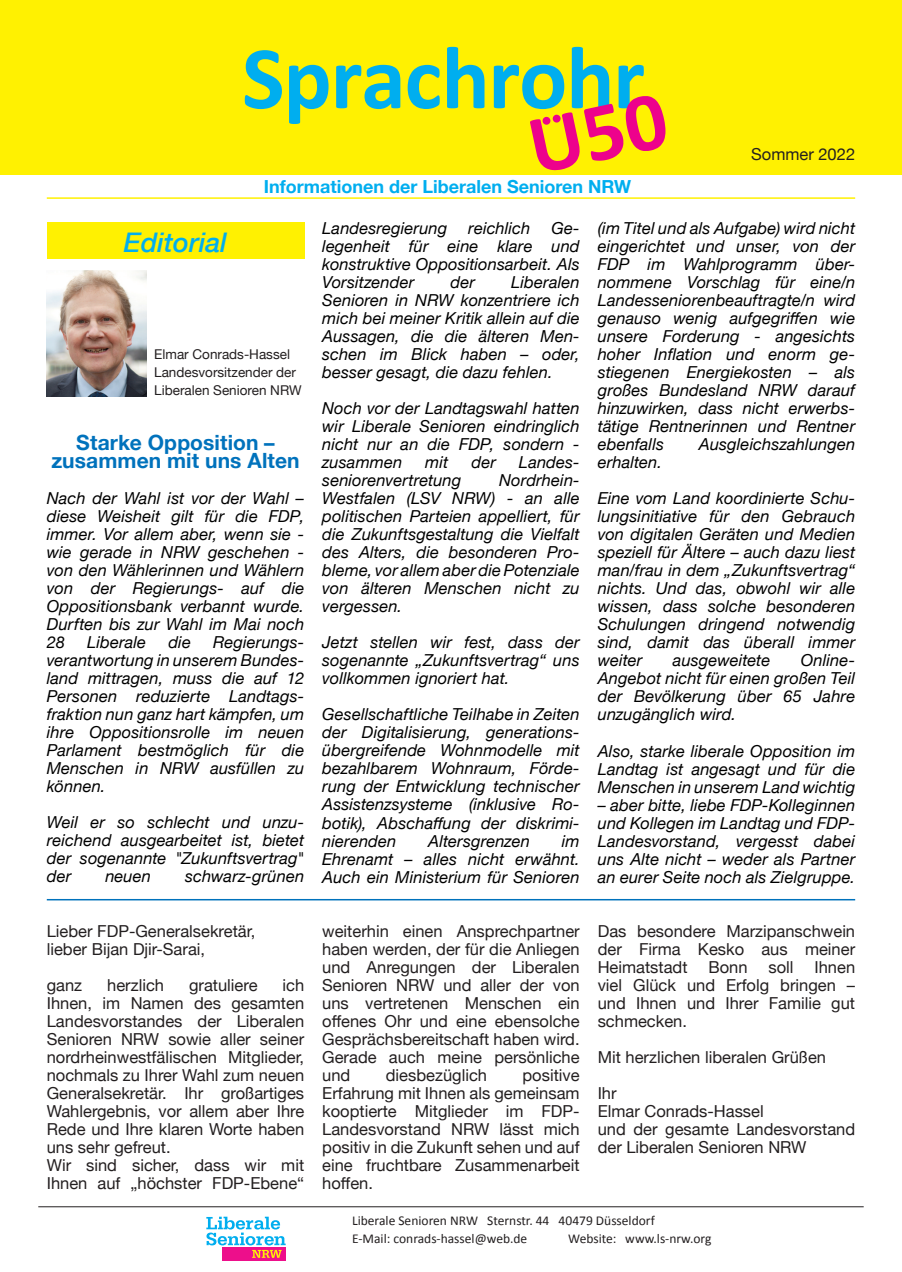
<style>
.page{position:relative;width:902px;height:1272px;background:#fff}
.page>*{position:absolute;margin:0;border:0;box-sizing:border-box;transform-origin:0 0}
.t1{font:700 90px "Calibri";letter-spacing:-.015em;color:#00aeef}
.t2{font:italic 500 27px "Helvetica Neue";color:#00aeef}
.t3{font:700 21px/18px "Helvetica Neue";letter-spacing:.005em;color:#0072bc;text-align:center}
.t4{font:700 18px "Helvetica Neue";color:#00aeef}
.t5{font:italic 16.5px/18px "Helvetica Neue";letter-spacing:.005em;color:#000;text-align:justify}
.t6{font:16.5px/18px "Helvetica Neue";color:#231f20}
.t7{font:13.5px/18px "Calibri";color:#231f20}
.t8{font:13.5px/18px "Helvetica Neue";color:#231f20}
</style>
<div class="page">
<div style="left:47px;top:222px;width:257px;height:37px;background:#fff101"></div>
<div style="left:0;top:0;width:901px;height:175px;background:#fff101"></div>
<svg style="left:530px;top:96px;width:135px;height:74px"></svg>
<svg style="left:223px;top:1247px;width:63px;height:13px"></svg>
<svg style="left:206px;top:1216px;width:79px;height:41px"></svg>
<hr style="left:38px;top:1206px;width:825px;height:1px;background:#231f20">
<hr style="left:47px;top:197px;width:808px;height:2px;background:#fff101">
<img style="left:47px;top:270px;width:100px;height:126px">
<hr style="left:47px;top:898px;width:808px;height:2px;background:#0072bc">
<h1 class="t1" style="left:242px;top:21px;width:404px">Sprachrohr</h1>
<p class="t4" style="left:264px;top:173px;width:369px">Informationen der Liberalen Senioren NRW</p>
<p class="t6" style="left:751px;top:146px;width:105px">Sommer 2022</p>
<h2 class="t2" style="left:124px;top:219px;width:105px">Editorial</h2>
<p class="t8" style="left:154px;top:346px;width:149px">Elmar Conrads-Hassel<br>Landesvorsitzender der<br>Liberalen Senioren NRW</p>
<p class="t3" style="left:51px;top:434px;width:250px">Starke Opposition – zusammen mit uns Alten</p>
<p class="t5" style="left:47px;top:490px;width:259px">Nach der Wahl ist vor der Wahl – diese Weisheit gilt für die FDP, immer. Vor allem aber, wenn sie - wie gerade in NRW geschehen - von den Wählerinnen und Wählern von der Regierungs- auf die Oppositionsbank verbannt wurde.<br>Durften bis zur Wahl im Mai noch 28</p>
<p class="t5" style="left:47px;top:634px;width:259px;text-indent:166px">Regierungs&shy;verantwortung in unserem Bundes&shy;land mittragen, muss die auf 12<br>Personen reduzierte Landtags&shy;fraktion nun ganz hart kämpfen, um ihre Oppositionsrolle im neuen Parlament bestmöglich für die Menschen in NRW ausfüllen zu können.</p>
<p class="t5" style="left:47px;top:814px;width:259px">Weil er so schlecht und unzu&shy;reichend ausgearbeitet ist, bietet der sogenannte "Zukunftsvertrag" der</p>
<p class="t5" style="left:87px;top:634px;width:61px">Liberale</p>
<p class="t5" style="left:168px;top:634px;width:24px">die</p>
<p class="t5" style="left:105px;top:868px;width:47px">neuen</p>
<p class="t5" style="left:185px;top:868px;width:120px">schwarz-grünen</p>
<p class="t6" style="left:47px;top:922px;width:210px">Lieber FDP-Generalsekretär, lieber Bijan Djir-Sarai,</p>
<p class="t6" style="left:47px;top:976px;width:37px">ganz</p>
<p class="t6" style="left:107px;top:976px;width:58px">herzlich</p>
<p class="t6" style="left:189px;top:976px;width:70px">gratuliere</p>
<p class="t6" style="left:47px;top:976px;width:259px;text-indent:236px">ich<br>Ihnen, im Namen des gesamten<br>Landesvorstandes der Liberalen<br>Senioren NRW sowie aller seiner nordrheinwestfälischen Mitglieder, nochmals zu Ihrer Wahl zum neuen<br>Generalsekretär. Ihr großartiges<br>Wahlergebnis, vor allem aber Ihre<br>Rede und Ihre klaren Worte haben uns sehr gefreut.<br>Wir sind sicher, dass wir mit<br>Ihnen auf „höchster FDP-Ebene“</p>
<p class="t5" style="left:322px;top:220px;width:259px;text-indent:229px">Ge&shy;legenheit für eine klare und konstruktive Oppositionsarbeit. Als Vorsitzender</p>
<p class="t5" style="left:322px;top:220px;width:126px">Landesregierung</p>
<p class="t5" style="left:468px;top:220px;width:64px">reichlich</p>
<p class="t5" style="left:322px;top:274px;width:259px;text-indent:189px">Liberalen Senioren in NRW konzentriere ich mich bei meiner Kritik allein auf die Aussagen, die die älteren Men&shy;schen im Blick haben – oder, besser gesagt, die dazu fehlen.</p>
<p class="t5" style="left:322px;top:400px;width:259px">Noch vor der Landtagswahl hatten wir Liberale Senioren eindringlich nicht nur an die FDP, sondern - zusammen</p>
<p class="t5" style="left:450px;top:274px;width:26px">der</p>
<p class="t5" style="left:425px;top:454px;width:24px">mit</p>
<p class="t5" style="left:471px;top:454px;width:26px">der</p>
<p class="t5" style="left:519px;top:454px;width:62px">Landes-</p>
<p class="t5" style="left:322px;top:472px;width:140px">seniorenvertretung</p>
<p class="t5" style="left:322px;top:472px;width:259px;text-indent:177px">Nordrhein-Westfalen (LSV NRW) - an alle politischen Parteien appelliert, für die Zukunftsgestaltung die Vielfalt des Alters, die besonderen Pro&shy;bleme, vor allem aber die Potenziale von älteren Menschen nicht zu vergessen.</p>
<p class="t5" style="left:322px;top:634px;width:259px">Jetzt stellen wir fest, dass der sogenannte „Zukunftsvertrag“ uns vollkommen ignoriert hat.</p>
<p class="t5" style="left:322px;top:706px;width:259px">Gesellschaftliche Teilhabe in Zeiten der Digitalisierung, generations&shy;übergreifende Wohnmodelle mit bezahlbarem Wohnraum, Förde&shy;rung der Entwicklung technischer Assistenzsysteme (inklusive Ro&shy;botik), Abschaffung der diskrimi&shy;nierenden</p>
<p class="t5" style="left:322px;top:832px;width:259px;text-indent:239px">im Ehrenamt – alles nicht erwähnt.<br>Auch ein Ministerium für Senioren</p>
<p class="t5" style="left:428px;top:832px;width:103px">Altersgrenzen</p>
<p class="t6" style="left:322px;top:922px;width:259px;text-align:justify">weiterhin einen Ansprechpartner haben werden, der für die Anliegen und Anregungen der Liberalen Senioren NRW und aller der von uns vertretenen Menschen ein offenes Ohr und eine ebensolche Gesprächsbereitschaft haben wird.<br>Gerade auch meine persönliche und</p>
<p class="t6" style="left:322px;top:1066px;width:259px;text-align:justify;text-indent:200px">positive Erfahrung mit Ihnen als gemeinsam kooptierte Mitglieder im FDP-Landesvorstand NRW lässt mich positiv in die Zukunft sehen und auf eine fruchtbare Zusammenarbeit hoffen.</p>
<p class="t6" style="left:386px;top:1066px;width:103px">diesbezüglich</p>
<p class="t5" style="left:597px;top:220px;width:259px">(im Titel und als Aufgabe) wird nicht eingerichtet und unser, von der FDP im Wahlprogramm über&shy;nommene Vorschlag für eine/n Landesseniorenbeauftragte/n wird genauso wenig aufgegriffen wie unsere Forderung - angesichts hoher Inflation und enorm ge&shy;stiegenen Energiekosten – als großes Bundesland NRW darauf hinzuwirken, dass nicht erwerbs&shy;tätige Rentnerinnen und Rentner ebenfalls</p>
<p class="t5" style="left:698px;top:436px;width:158px">Ausgleichszahlungen</p>
<p class="t5" style="left:597px;top:445px;width:259px;line-height:36px">erhalten.<br>Eine vom Land koordinierte Schu-</p>
<p class="t5" style="left:597px;top:508px;width:259px">lungsinitiative für den Gebrauch von digitalen Geräten und Medien speziell für Ältere – auch dazu liest man/frau in dem „Zukunftsvertrag“ nichts. Und das, obwohl wir alle wissen, dass solche besonderen Schulungen dringend notwendig sind, damit das überall immer weiter</p>
<p class="t5" style="left:597px;top:652px;width:259px;text-indent:203px">Online-Angebot nicht für einen großen Teil der Bevölkerung über 65 Jahre unzugänglich wird.</p>
<p class="t5" style="left:597px;top:742px;width:259px">Also, starke liberale Opposition im Landtag ist angesagt und für die Menschen in unserem Land wichtig</p>
<p class="t5" style="left:597px;top:796px;width:259px">– aber bitte, liebe FDP-Kolleginnen und Kollegen im Landtag und FDP-Landesvorstand, vergesst dabei uns Alte nicht – weder als Partner an eurer Seite noch als Zielgruppe.</p>
<p class="t5" style="left:673px;top:652px;width:99px">ausgeweitete</p>
<p class="t6" style="left:597px;top:922px;width:259px;text-align:justify">Das besondere Marzipanschwein der Firma Kesko aus meiner Heimatstadt</p>
<p class="t6" style="left:597px;top:958px;width:259px;text-align:justify;text-indent:217px">Ihnen viel Glück und Erfolg bringen – und Ihnen und Ihrer Familie gut schmecken.</p>
<p class="t6" style="left:597px;top:1039px;width:230px;line-height:36px">Mit herzlichen liberalen Grüßen<br>Ihr</p>
<p class="t6" style="left:597px;top:1102px;width:259px">Elmar Conrads-Hassel<br>und der gesamte Landesvorstand der Liberalen Senioren NRW</p>
<p class="t6" style="left:708px;top:958px;width:41px">Bonn</p>
<p class="t6" style="left:768px;top:958px;width:27px">soll</p>
<p class="t7" style="left:352px;top:1210px;width:304px">Liberale Senioren NRW Sternstr. 44 40479 Düsseldorf<br>E-Mail: conrads-hassel@web.de</p>
<p class="t7" style="left:568px;top:1228px;width:145px">Website: www.ls-nrw.org</p>
</div>
